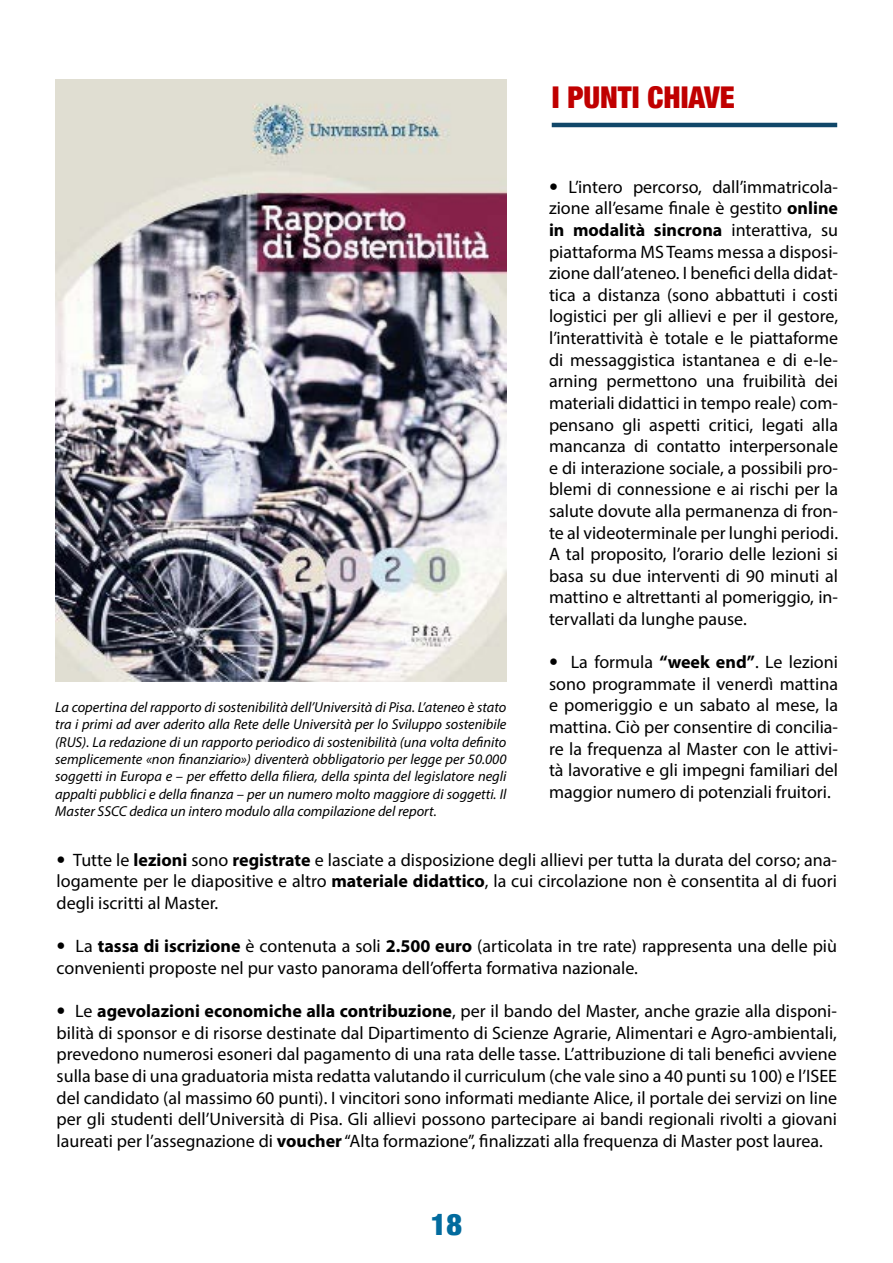
<style>
.page{position:relative;width:893px;height:1263px;background:#fff}
.page>*{position:absolute;margin:0;border:0;box-sizing:border-box;transform-origin:0 0}
.t1{font:900 condensed 30px "Helvetica Neue";color:#c00000}
.t2{font:900 condensed 30px "Helvetica Neue";color:#026b9e}
.t3{font:18px/21.6px "Myriad Pro";color:#000;text-align:justify}
.t4{font:italic 14.4px/17.4px "Myriad Pro";color:#000;text-align:justify}
.s1{font-family:"Helvetica Neue";font-weight:900;font-stretch:condensed}
.s2{font-weight:700}
</style>
<div class="page">
<hr style="left:552px;top:123px;width:285px;height:4px;background:#114769">
<img style="left:55px;top:79px;width:451px;height:602px">
<p class="t4" style="left:55px;top:698px;width:453px">La copertina del rapporto di sostenibilità dell’Università di Pisa. L’ateneo è stato tra i primi ad aver aderito alla Rete delle Università per lo Sviluppo sostenibile (RUS). La redazione di un rapporto periodico di sostenibilità (una volta definito semplicemente «non finanziario») diventerà obbligatorio per legge per 50.000 soggetti in Europa e – per effetto della filiera, della spinta del legislatore negli appalti pubblici e della finanza – per un numero molto maggiore di soggetti. Il Master SSCC dedica un intero modulo alla compilazione del report.</p>
<h1 class="t1" style="left:552px;top:73px;width:184px">I PUNTI CHIAVE</h1>
<p class="t3" style="left:549px;top:176px;width:291px"><span class="s1">•</span> L’intero percorso, dall’immatricola&shy;zione all’esame finale è gestito <span class="s2">online in modalità sincrona</span> interattiva, su piattaforma MS Teams messa a disposi&shy;zione dall’ateneo. I benefici della didat&shy;tica a distanza (sono abbattuti i costi logistici per gli allievi e per il gestore, l’interattività è totale e le piattaforme di messaggistica istantanea e di e-le&shy;arning permettono una fruibilità dei materiali didattici in tempo reale) com&shy;pensano gli aspetti critici, legati alla mancanza di contatto interpersonale e di interazione sociale, a possibili pro&shy;blemi di connessione e ai rischi per la salute dovute alla permanenza di fron&shy;te al videoterminale per lunghi periodi.<br>A tal proposito, l’orario delle lezioni si basa su due interventi di 90 minuti al mattino e altrettanti al pomeriggio, in&shy;tervallati da lunghe pause.</p>
<p class="t3" style="left:549px;top:651px;width:291px"><span class="s1">•</span> La formula <span class="s2">“week end”</span>. Le lezioni sono programmate il venerdì mattina e pomeriggio e un sabato al mese, la mattina. Ciò per consentire di concilia&shy;re la frequenza al Master con le attivi&shy;tà lavorative e gli impegni familiari del maggior numero di potenziali fruitori.</p>
<p class="t3" style="left:57px;top:849px;width:782px"><span class="s1">•</span> Tutte le <span class="s2">lezioni</span> sono <span class="s2">registrate</span> e lasciate a disposizione degli allievi per tutta la durata del corso; ana&shy;logamente per le diapositive e altro <span class="s2">materiale didattico</span>, la cui circolazione non è consentita al di fuori degli iscritti al Master.</p>
<p class="t3" style="left:57px;top:935px;width:782px"><span class="s1">•</span> La <span class="s2">tassa di iscrizione</span> è contenuta a soli <span class="s2">2.500 euro</span> (articolata in tre rate) rappresenta una delle più convenienti proposte nel pur vasto panorama dell’offerta formativa nazionale.</p>
<p class="t3" style="left:57px;top:1000px;width:782px"><span class="s1">•</span> Le <span class="s2">agevolazioni economiche alla contribuzione</span>, per il bando del Master, anche grazie alla disponi&shy;bilità di sponsor e di risorse destinate dal Dipartimento di Scienze Agrarie, Alimentari e Agro-ambientali, prevedono numerosi esoneri dal pagamento di una rata delle tasse. L’attribuzione di tali benefici avviene sulla base di una graduatoria mista redatta valutando il curriculum (che vale sino a 40 punti su 100) e l’ISEE del candidato (al massimo 60 punti). I vincitori sono informati mediante Alice, il portale dei servizi on line per gli studenti dell’Università di Pisa. Gli allievi possono partecipare ai bandi regionali rivolti a giovani laureati per l’assegnazione di <span class="s2">voucher</span> “Alta formazione”, finalizzati alla frequenza di Master post laurea.</p>
<h1 class="t2" style="left:431px;top:1199px;width:33px">18</h1>
</div>
